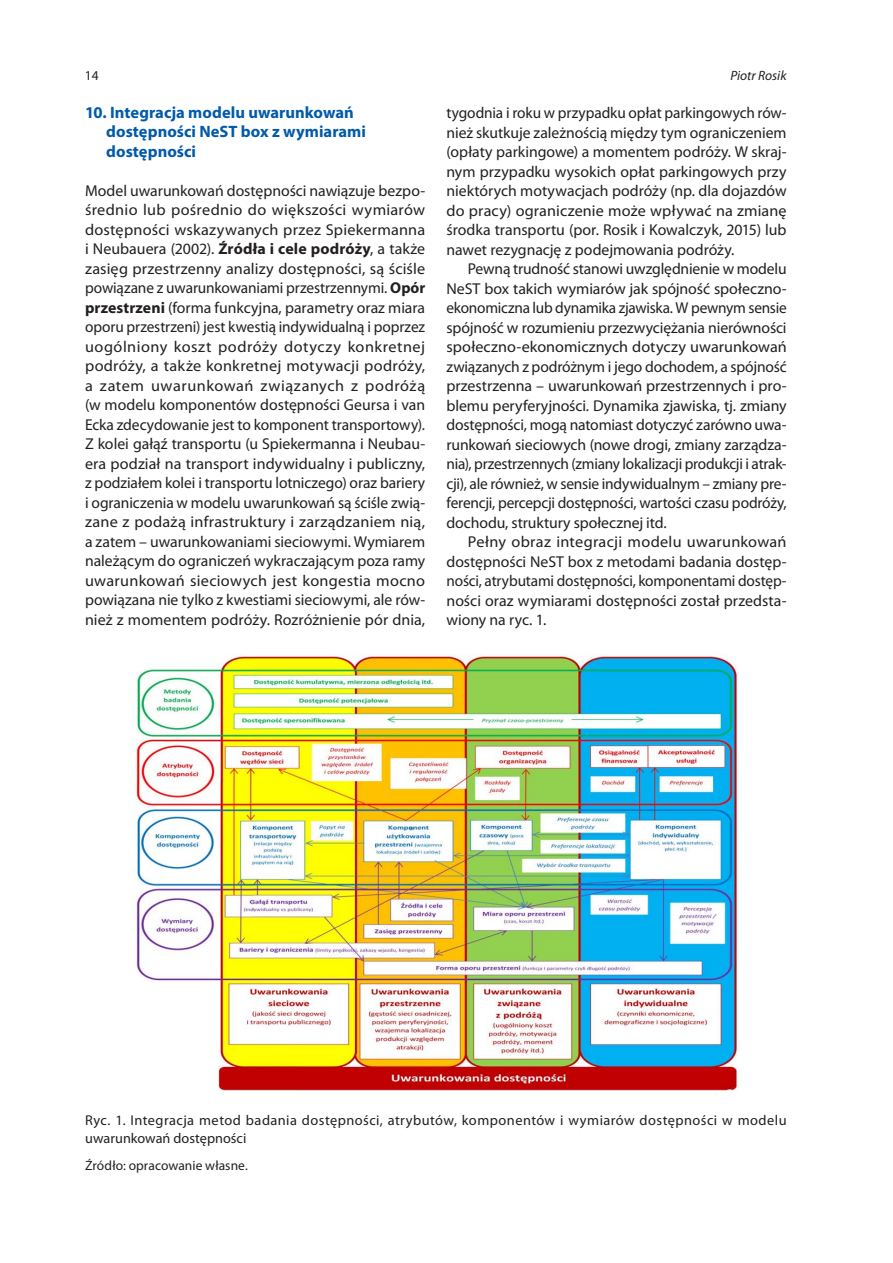
<style>
.page{position:relative;width:893px;height:1263px;background:#fff}
.page>*{position:absolute;margin:0;border:0;box-sizing:border-box;transform-origin:0 0}
.t1{font:700 16.5px/19.5px "Myriad Pro";color:#015aaa}
.t2{font:15.75px/19.5px "Myriad Pro";color:#231f20;text-align:justify}
.t3{font:14.25px/18px "Myriad Pro";letter-spacing:.03em;color:#231f20}
.t4{font:13.5px "Myriad Pro";letter-spacing:.005em;color:#231f20}
.t5{font:italic 13.5px "Myriad Pro";color:#231f20}
.s1{font-weight:700}
</style>
<div class="page">
<img style="left:132px;top:654px;width:605px;height:440px">
<p class="t4" style="left:85px;top:67px;width:15px">14</p>
<p class="t1" style="left:106px;top:102px;width:261px;text-indent:-21px">10. Integracja modelu uwarunkowań dostępności NeST box z wymiarami dostępności</p>
<p class="t2" style="left:85px;top:180px;width:342px">Model uwarunkowań dostępności nawiązuje bezpo&shy;średnio lub pośrednio do większości wymiarów dostępności wskazywanych przez Spiekermanna i Neubauera (2002). <span class="s1">Źródła i cele podróży</span>, a także zasięg przestrzenny analizy dostępności, są ściśle powiązane z uwarunkowaniami przestrzennymi. <span class="s1">Opór przestrzeni</span> (forma funkcyjna, parametry oraz miara oporu przestrzeni) jest kwestią indywidualną i poprzez uogólniony koszt podróży dotyczy konkretnej podróży, a także konkretnej motywacji podróży, a zatem uwarunkowań związanych z podróżą (w modelu komponentów dostępności Geursa i van Ecka zdecydowanie jest to komponent transportowy).<br>Z kolei gałąź transportu (u Spiekermanna i Neubau&shy;era podział na transport indywidualny i publiczny, z podziałem kolei i transportu lotniczego) oraz bariery i ograniczenia w modelu uwarunkowań są ściśle zwią&shy;zane z podażą infrastruktury i zarządzaniem nią, a zatem – uwarunkowaniami sieciowymi. Wymiarem należącym do ograniczeń wykraczającym poza ramy uwarunkowań sieciowych jest kongestia mocno powiązana nie tylko z kwestiami sieciowymi, ale rów&shy;nież z momentem podróży. Rozróżnienie pór dnia,</p>
<p class="t5" style="left:730px;top:67px;width:58px">Piotr Rosik</p>
<p class="t2" style="left:446px;top:103px;width:342px">tygodnia i roku w przypadku opłat parkingowych rów&shy;nież skutkuje zależnością między tym ograniczeniem (opłaty parkingowe) a momentem podróży. W skraj&shy;nym przypadku wysokich opłat parkingowych przy niektórych motywacjach podróży (np. dla dojazdów do pracy) ograniczenie może wpływać na zmianę środka transportu (por. Rosik i Kowalczyk, 2015) lub nawet rezygnację z podejmowania podróży.</p>
<p class="t2" style="left:446px;top:259px;width:342px;text-indent:21px">Pewną trudność stanowi uwzględnienie w modelu NeST box takich wymiarów jak spójność społeczno&shy;ekonomiczna lub dynamika zjawiska. W pewnym sensie spójność w rozumieniu przezwyciężania nierówności społeczno-ekonomicznych dotyczy uwarunkowań związanych z podróżnym i jego dochodem, a spójność przestrzenna – uwarunkowań przestrzennych i pro&shy;blemu peryferyjności. Dynamika zjawiska, tj. zmiany dostępności, mogą natomiast dotyczyć zarówno uwa&shy;runkowań sieciowych (nowe drogi, zmiany zarządza&shy;nia), przestrzennych (zmiany lokalizacji produkcji i atrak&shy;cji), ale również, w sensie indywidualnym – zmiany pre&shy;ferencji, percepcji dostępności, wartości czasu podróży, dochodu, struktury społecznej itd.</p>
<p class="t2" style="left:446px;top:532px;width:342px;text-indent:21px">Pełny obraz integracji modelu uwarunkowań dostępności NeST box z metodami badania dostęp&shy;ności, atrybutami dostępności, komponentami dostęp&shy;ności oraz wymiarami dostępności został przedsta&shy;wiony na ryc. 1.</p>
<p class="t3" style="left:85px;top:1111px;width:703px">Ryc. 1. Integracja metod badania dostępności, atrybutów, komponentów i wymiarów dostępności w modelu uwarunkowań dostępności</p>
<p class="t4" style="left:85px;top:1157px;width:164px">Źródło: opracowanie własne.</p>
</div>
